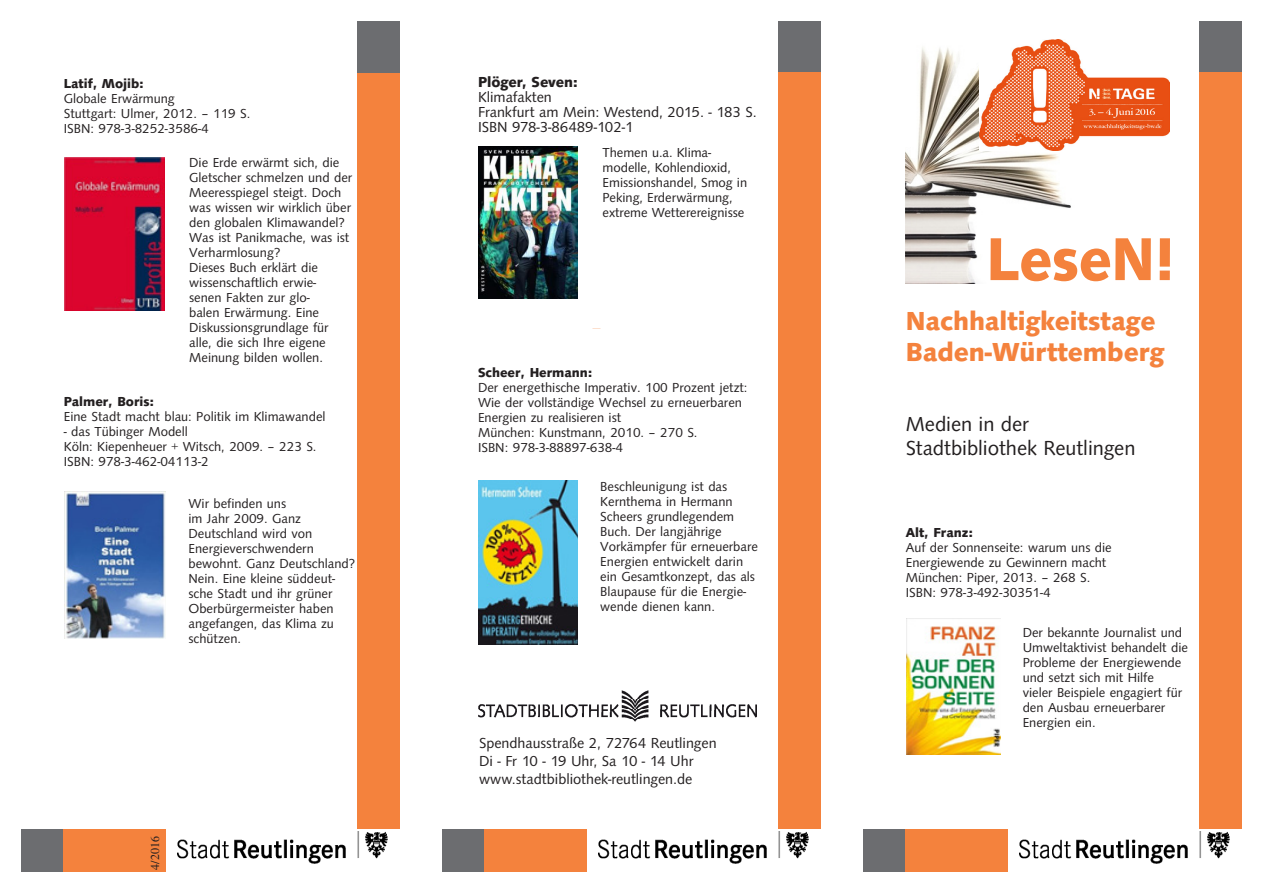
<style>
.page{position:relative;width:1263px;height:893px;background:#fff}
.page>*{position:absolute;margin:0;border:0;box-sizing:border-box;transform-origin:0 0}
.t1{font:700 62.7px "Syntax TOT";color:#f4823d;scale:.94 1}
.t2{font:700 27px "Syntax TOT";color:#f4823d}
.t3{font:21px "Syntax TOT";color:#231f20}
.t4{font:15px "Syntax TOT";color:#231f20}
.t5{font:700 15px "Syntax TOT";color:#231f20}
.t6{font:13.5px/15px "Syntax TOT";color:#231f20}
.t7{font:700 13.5px "Syntax TOT";color:#231f20}
.t8{font:12px "Times";color:#231f20}
</style>
<div class="page">
<img style="left:906px;top:47px;width:165px;height:237px">
<div style="left:357px;top:72px;width:43px;height:757px;background:#f4823d"></div>
<img style="left:177px;top:832px;width:210px;height:31px">
<div style="left:357px;top:21px;width:43px;height:51px;background:#6c6d70"></div>
<div style="left:21px;top:829px;width:43px;height:43px;background:#6c6d70"></div>
<div style="left:64px;top:829px;width:102px;height:43px;background:#f4823d"></div>
<img style="left:598px;top:832px;width:210px;height:31px">
<div style="left:778px;top:21px;width:43px;height:51px;background:#6c6d70"></div>
<div style="left:778px;top:72px;width:43px;height:757px;background:#f4823d"></div>
<div style="left:442px;top:829px;width:43px;height:43px;background:#6c6d70"></div>
<div style="left:485px;top:829px;width:102px;height:43px;background:#f4823d"></div>
<img style="left:1019px;top:832px;width:210px;height:31px">
<div style="left:1199px;top:21px;width:43px;height:51px;background:#6c6d70"></div>
<div style="left:1199px;top:72px;width:43px;height:757px;background:#f4823d"></div>
<div style="left:863px;top:829px;width:43px;height:43px;background:#6c6d70"></div>
<div style="left:906px;top:829px;width:102px;height:43px;background:#f4823d"></div>
<img style="left:478px;top:690px;width:278px;height:31px">
<img style="left:906px;top:618px;width:95px;height:136px">
<img style="left:64px;top:158px;width:101px;height:153px">
<img style="left:64px;top:491px;width:101px;height:148px">
<img style="left:479px;top:481px;width:98px;height:164px">
<img style="left:478px;top:147px;width:99px;height:152px">
<img style="left:979px;top:40px;width:191px;height:110px">
<p class="t7" style="left:64px;top:76px;width:82px">Latif, Mojib:</p>
<p class="t6" style="left:64px;top:91px;width:113px">Globale Erwärmung</p>
<p class="t6" style="left:64px;top:106px;width:188px">Stuttgart: Ulmer, 2012. – 119 S.</p>
<p class="t6" style="left:64px;top:121px;width:146px">ISBN: 978-3-8252-3586-4</p>
<p class="t6" style="left:189px;top:156px;width:164px">Die Erde erwärmt sich, die<br>Gletscher schmelzen und der<br>Meeresspiegel steigt. Doch was wissen wir wirklich über den globalen Klimawandel?<br>Was ist Panikmache, was ist<br>Verharmlosung?</p>
<p class="t6" style="left:189px;top:261px;width:141px">Dieses Buch erklärt die wissenschaftlich erwie&shy;senen Fakten zur glo&shy;balen Erwärmung. Eine<br>Diskussionsgrundlage für</p>
<p class="t6" style="left:189px;top:336px;width:138px">alle, die sich Ihre eigene<br>Meinung bilden wollen.</p>
<p class="t7" style="left:64px;top:393px;width:92px">Palmer, Boris:</p>
<p class="t6" style="left:64px;top:409px;width:263px">Eine Stadt macht blau: Politik im Klimawandel</p>
<p class="t6" style="left:64px;top:424px;width:126px">- das Tübinger Modell</p>
<p class="t6" style="left:64px;top:439px;width:254px">Köln: Kiepenheuer + Witsch, 2009. – 223 S.</p>
<p class="t6" style="left:64px;top:454px;width:146px">ISBN: 978-3-462-04113-2</p>
<p class="t6" style="left:189px;top:496px;width:127px">Wir befinden uns<br>im Jahr 2009. Ganz<br>Deutschland wird von<br>Energieverschwendern</p>
<p class="t6" style="left:189px;top:556px;width:168px">bewohnt. Ganz Deutschland?<br>Nein. Eine kleine süddeut&shy;sche Stadt und ihr grüner<br>Oberbürgermeister haben angefangen, das Klima zu schützen.</p>
<p class="t8" style="left:148px;top:870px;width:35px;rotate:-90deg">4/2016</p>
<p class="t5" style="left:478px;top:74px;width:102px">Plöger, Seven:</p>
<p class="t4" style="left:478px;top:89px;width:75px">Klimafakten</p>
<p class="t4" style="left:478px;top:104px;width:280px">Frankfurt am Mein: Westend, 2015. - 183 S.</p>
<p class="t4" style="left:478px;top:119px;width:157px">ISBN 978-3-86489-102-1</p>
<p class="t6" style="left:603px;top:145px;width:146px">Themen u.a. Klima&shy;modelle, Kohlendioxid,<br>Emissionshandel, Smog in<br>Peking, Erderwärmung,</p>
<p class="t6" style="left:603px;top:205px;width:143px">extreme Wetterereignisse</p>
<p class="t7" style="left:478px;top:365px;width:116px">Scheer, Hermann:</p>
<p class="t6" style="left:478px;top:380px;width:271px">Der energethische Imperativ. 100 Prozent jetzt:<br>Wie der vollständige Wechsel zu erneuerbaren<br>Energien zu realisieren ist</p>
<p class="t6" style="left:478px;top:425px;width:221px">München: Kunstmann, 2010. – 270 S.</p>
<p class="t6" style="left:478px;top:440px;width:146px">ISBN: 978-3-88897-638-4</p>
<p class="t6" style="left:600px;top:479px;width:134px">Beschleunigung ist das<br>Kernthema in Hermann</p>
<p class="t6" style="left:600px;top:509px;width:135px">Scheers grundlegendem</p>
<p class="t6" style="left:600px;top:524px;width:159px">Buch. Der langjährige<br>Vorkämpfer für erneuerbare<br>Energien entwickelt darin ein Gesamtkonzept, das als<br>Blaupause für die Energie&shy;wende dienen kann.</p>
<p class="t4" style="left:479px;top:734px;width:239px">Spendhausstraße 2, 72764 Reutlingen</p>
<p class="t4" style="left:479px;top:752px;width:216px">Di - Fr 10 - 19 Uhr, Sa 10 - 14 Uhr</p>
<p class="t4" style="left:479px;top:770px;width:215px">www.stadtbibliothek-reutlingen.de</p>
<p class="t1" style="left:986px;top:222px;width:202px">LeseN!</p>
<p class="t2" style="left:906px;top:304px;width:251px">Nachhaltigkeitstage</p>
<p class="t2" style="left:906px;top:336px;width:260px">Baden-Württemberg</p>
<p class="t3" style="left:906px;top:412px;width:125px">Medien in der</p>
<p class="t3" style="left:906px;top:436px;width:231px">Stadtbibliothek Reutlingen</p>
<p class="t7" style="left:906px;top:524px;width:69px">Alt, Franz:</p>
<p class="t6" style="left:906px;top:540px;width:207px">Auf der Sonnenseite: warum uns die<br>Energiewende zu Gewinnern macht</p>
<p class="t6" style="left:906px;top:570px;width:186px">München: Piper, 2013. – 268 S.</p>
<p class="t6" style="left:906px;top:585px;width:146px">ISBN: 978-3-492-30351-4</p>
<p class="t6" style="left:1023px;top:625px;width:167px">Der bekannte Journalist und<br>Umweltaktivist behandelt die<br>Probleme der Energiewende und setzt sich mit Hilfe</p>
<p class="t6" style="left:1023px;top:685px;width:161px">vieler Beispiele engagiert für</p>
<p class="t6" style="left:1023px;top:700px;width:144px">den Ausbau erneuerbarer<br>Energien ein.</p>
</div>
